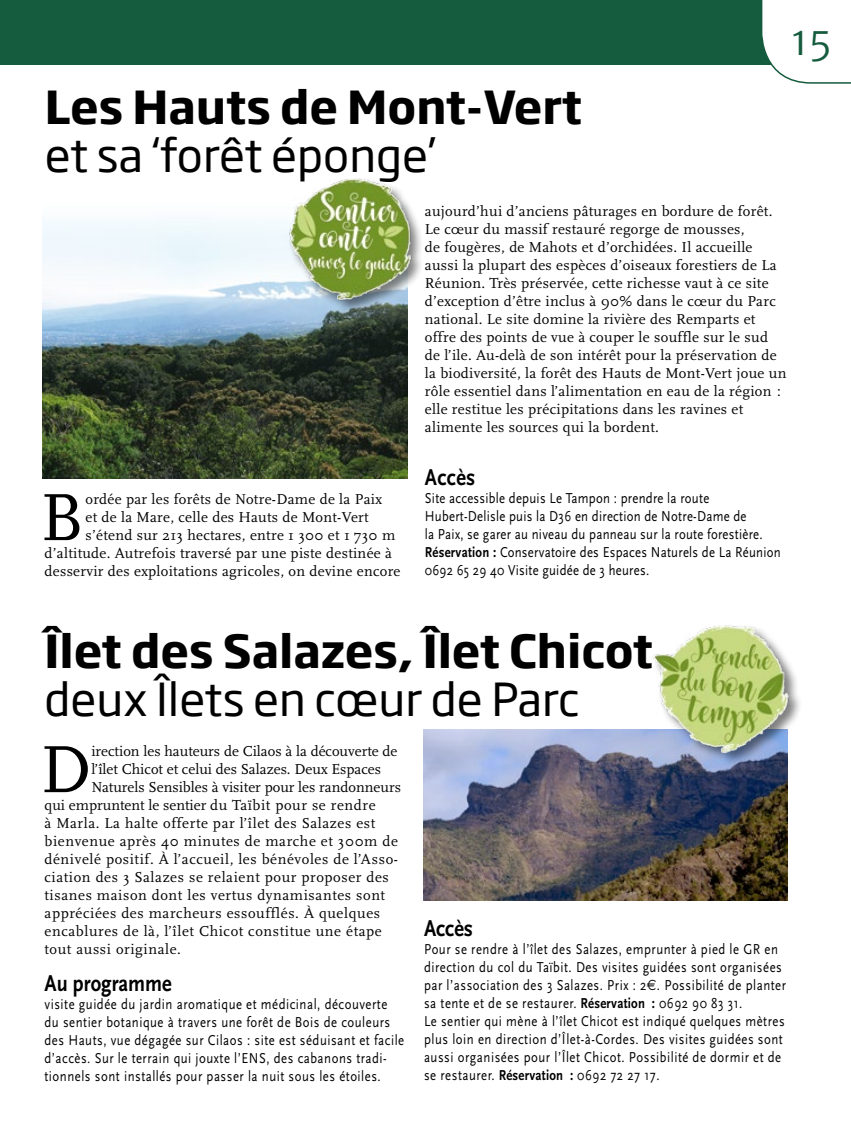
<style>
.page{position:relative;width:851px;height:1127px;background:#fff}
.page>*{position:absolute;margin:0;border:0;box-sizing:border-box;transform-origin:0 0}
.t1{font:69.6px "Scala";color:#000}
.t2{font:700 45px "Soho Gothic Pro";color:#000}
.t3{font:45px "Soho Gothic Pro";color:#000}
.t4{font:39px "Merriweather Sans";color:#155b3d}
.t5{font:700 24px "Scala Sans";color:#000;scale:.85 1}
.t6{font:15px/18px "Scala";letter-spacing:.02em;color:#000}
.t7{font:15px/18px "Scala Sans";letter-spacing:.04em;color:#000;scale:.85 1}
.t8{font:15px "Scala";letter-spacing:.04em;color:#000}
.t9{font:15px/18px "Scala Sans";letter-spacing:.02em;color:#000;scale:.85 1}
.t10{font:15px "Scala";color:#000}
.s1{font-weight:700}
.s2{font-family:"Euro Sans"}
</style>
<div class="page">
<div style="left:0;top:0;width:801px;height:64px;background:#155b3d"></div>
<svg style="left:760px;top:0;width:90px;height:84px"></svg>
<img style="left:423px;top:729px;width:364px;height:171px">
<img style="left:43px;top:220px;width:364px;height:258px">
<div style="left:651px;top:624px;width:151px;height:142px;background:#000;opacity:.5"></div>
<img style="left:647px;top:624px;width:147px;height:139px">
<div style="left:287px;top:177px;width:137px;height:137px;background:#000;opacity:.5"></div>
<img style="left:284px;top:177px;width:132px;height:128px">
<svg style="left:647px;top:624px;width:12px;height:100px"></svg>
<h2 class="t2" style="left:45px;top:72px;width:538px">Les Hauts de Mont-Vert</h2>
<h2 class="t3" style="left:45px;top:121px;width:393px">et sa ‘forêt éponge’</h2>
<h3 class="t4" style="left:791px;top:17px;width:42px">15</h3>
<h1 class="t1" style="left:40px;top:479px;width:46px">B</h1>
<p class="t6" style="left:85px;top:490px;width:298px">ordée par les forêts de Notre-Dame de la Paix</p>
<p class="t6" style="left:85px;top:508px;width:285px">et de la Mare, celle des Hauts de Mont-Vert</p>
<p class="t6" style="left:85px;top:526px;width:311px">s’étend sur 213 hectares, entre 1 300 et 1 730 m</p>
<p class="t6" style="left:45px;top:544px;width:349px">d’altitude. Autrefois traversé par une piste destinée à</p>
<p class="t6" style="left:45px;top:562px;width:357px">desservir des exploitations agricoles, on devine encore</p>
<p class="t6" style="left:425px;top:202px;width:363px">aujourd’hui d’anciens pâturages en bordure de forêt.<br>Le cœur du massif restauré regorge de mousses,<br>de fougères, de Mahots et d’orchidées. Il accueille aussi la plupart des espèces d’oiseaux forestiers de La Réunion. Très préservée, cette richesse vaut à ce site d’exception d’être inclus à 90% dans le cœur du Parc national. Le site domine la rivière des Remparts et offre des points de vue à couper le souffle sur le sud de l’ile. Au-delà de son intérêt pour la préservation de la biodiversité, la forêt des Hauts de Mont-Vert joue un rôle essentiel dans l’alimentation en eau de la région : elle restitue les précipitations dans les ravines et alimente les sources qui la bordent.</p>
<h3 class="t5" style="left:425px;top:464px;width:61px">Accès</h3>
<p class="t9" style="left:425px;top:489px;width:420px">Site accessible depuis Le Tampon : prendre la route Hubert-Delisle puis la D36 en direction de Notre-Dame de<br>la Paix, se garer au niveau du panneau sur la route forestière.<br><span class="s1">Réservation :</span> Conservatoire des Espaces Naturels de La Réunion 0692 65 29 40 Visite guidée de 3 heures.</p>
<h2 class="t2" style="left:45px;top:615px;width:610px">Îlet des Salazes, Îlet Chicot</h2>
<h2 class="t3" style="left:45px;top:664px;width:536px">deux Îlets en cœur de Parc</h2>
<h1 class="t1" style="left:40px;top:731px;width:53px">D</h1>
<p class="t10" style="left:91px;top:743px;width:307px">irection les hauteurs de Cilaos à la découverte de</p>
<p class="t10" style="left:91px;top:761px;width:291px">l’îlet Chicot et celui des Salazes. Deux Espaces</p>
<p class="t10" style="left:91px;top:779px;width:311px">Naturels Sensibles à visiter pour les randonneurs</p>
<p class="t10" style="left:45px;top:797px;width:332px">qui empruntent le sentier du Taïbit pour se rendre</p>
<p class="t8" style="left:45px;top:815px;width:332px">à Marla. La halte offerte par l’îlet des Salazes est</p>
<p class="t8" style="left:45px;top:833px;width:355px">bienvenue après 40 minutes de marche et 300m de</p>
<p class="t8" style="left:45px;top:851px;width:355px">dénivelé positif. À l’accueil, les bénévoles de l’Asso-</p>
<p class="t8" style="left:45px;top:869px;width:346px">ciation des 3 Salazes se relaient pour proposer des</p>
<p class="t8" style="left:45px;top:887px;width:342px">tisanes maison dont les vertus dynamisantes sont</p>
<p class="t8" style="left:45px;top:905px;width:337px">appréciées des marcheurs essoufflés. À quelques</p>
<p class="t8" style="left:45px;top:923px;width:339px">encablures de là, l’îlet Chicot constitue une étape</p>
<p class="t8" style="left:45px;top:941px;width:138px">tout aussi originale.</p>
<h3 class="t5" style="left:45px;top:970px;width:151px">Au programme</h3>
<p class="t7" style="left:45px;top:995px;width:424px">visite guidée du jardin aromatique et médicinal, découverte du sentier botanique à travers une forêt de Bois de couleurs des Hauts, vue dégagée sur Cilaos : site est séduisant et facile d’accès. Sur le terrain qui jouxte l’ENS, des cabanons tradi&shy;tionnels sont installés pour passer la nuit sous les étoiles.</p>
<h3 class="t5" style="left:424px;top:915px;width:59px">Accès</h3>
<p class="t7" style="left:424px;top:940px;width:427px">Pour se rendre à l’îlet des Salazes, emprunter à pied le GR en direction du col du Taïbit. Des visites guidées sont organisées par l’association des 3 Salazes. Prix : 2<span class="s2">€</span>. Possibilité de planter sa tente et de se restaurer. <span class="s1">Réservation :</span> 0692 90 83 31.<br>Le sentier qui mène à l’îlet Chicot est indiqué quelques mètres plus loin en direction d’Îlet-à-Cordes. Des visites guidées sont aussi organisées pour l’Îlet Chicot. Possibilité de dormir et de se restaurer. <span class="s1">Réservation :</span> 0692 72 27 17.</p>
</div>
